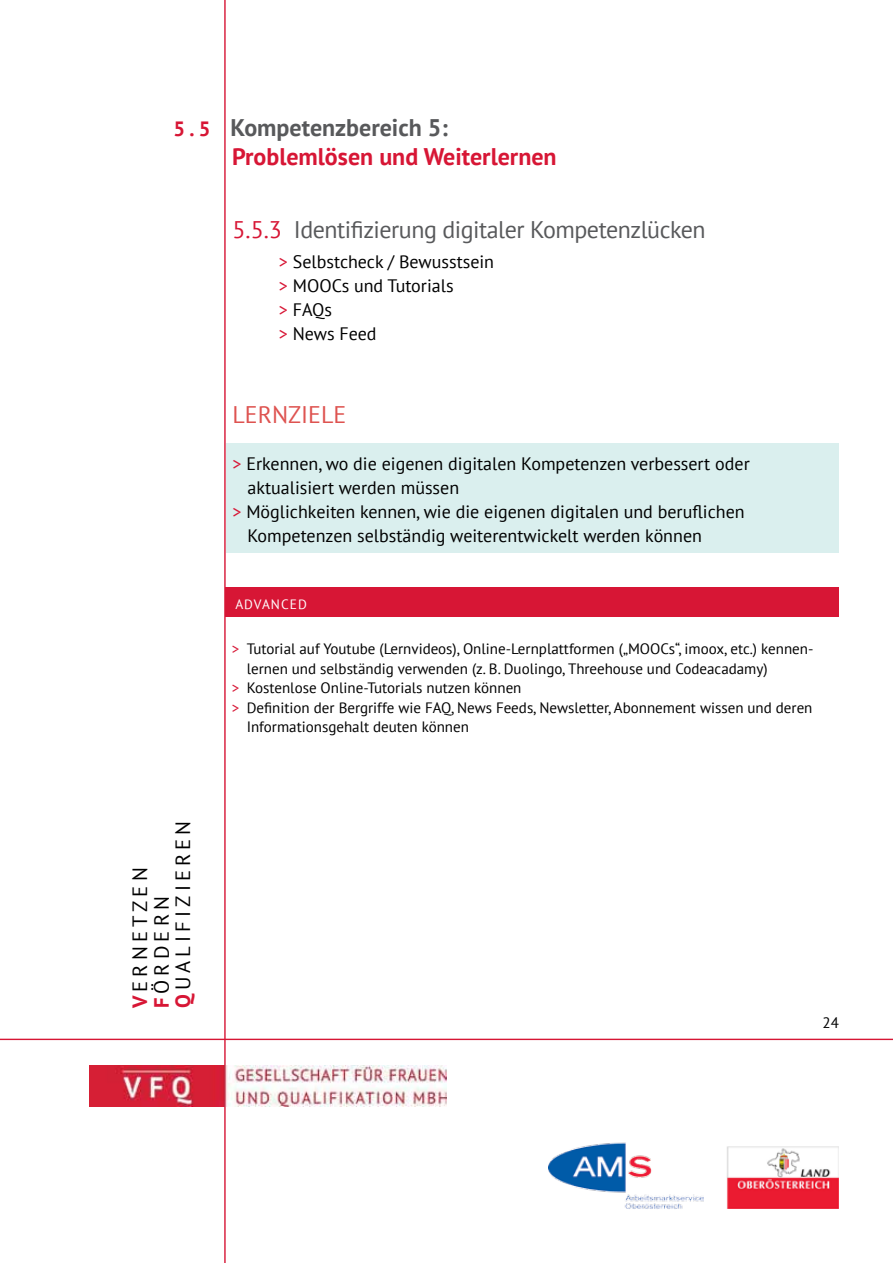
<style>
.page{position:relative;width:893px;height:1263px;background:#fff}
.page>*{position:absolute;margin:0;border:0;box-sizing:border-box;transform-origin:0 0}
.t1{font:700 24px/28.5px "PT Sans";color:#d71635}
.t2{font:24px "PT Sans";letter-spacing:-.02em;color:#58595b}
.t3{font:24px "PT Sans";color:#de5350}
.t4{font:20.7px/21.5px "PT Sans";letter-spacing:.2em;color:#000}
.t5{font:18px/24px "PT Sans";color:#000}
.t6{font:15px "PT Sans";color:#000}
.t7{font:13.5px "PT Sans";letter-spacing:.08em;color:#fff}
.s1{font-size:20.7px}
.s2{color:#58595b}
.s3{color:#d71635}
.s4{font-weight:700;color:#d71635}
</style>
<div class="page">
<hr style="left:0;top:1039px;width:893px;height:1px;background:#d71635">
<hr style="left:224px;top:0;width:2px;height:1263px;background:#d71635">
<img style="left:90px;top:1066px;width:356px;height:41px">
<img style="left:726px;top:1146px;width:113px;height:63px">
<img style="left:549px;top:1142px;width:155px;height:67px">
<div style="left:226px;top:443px;width:613px;height:110px;background:#daefee"></div>
<div style="left:225px;top:587px;width:614px;height:30px;background:#d71635"></div>
<h1 class="t1" style="left:232px;top:113px;width:326px;text-indent:-58px"><span class="s1">5 . 5</span> <span class="s2">Kompetenzbereich 5:<br></span>Problemlösen und Weiterlernen</h1>
<h1 class="t2" style="left:232px;top:214px;width:475px"><span class="s3">5.5.3</span> Identifizierung digitaler Kompetenzlücken</h1>
<p class="t5" style="left:279px;top:249px;width:217px"><span class="s3">&gt;</span> Selbstcheck / Bewusstsein <span class="s3">&gt;</span> MOOCs und Tutorials<br><span class="s3">&gt;</span> FAQs<br><span class="s3">&gt;</span> News Feed</p>
<h1 class="t3" style="left:232px;top:399px;width:115px">LERNZIELE</h1>
<p class="t5" style="left:232px;top:451px;width:519px"><span class="s3">&gt;</span> Erkennen, wo die eigenen digitalen Kompetenzen verbessert oder</p>
<p class="t5" style="left:247px;top:475px;width:213px">aktualisiert werden müssen</p>
<p class="t5" style="left:232px;top:499px;width:514px"><span class="s3">&gt;</span> Möglichkeiten kennen, wie die eigenen digitalen und beruflichen</p>
<p class="t5" style="left:247px;top:523px;width:456px">Kompetenzen selbständig weiterentwickelt werden können</p>
<p class="t7" style="left:235px;top:595px;width:73px">ADVANCED</p>
<p class="t6" style="left:232px;top:639px;width:583px"><span class="s3">&gt;</span> Tutorial auf Youtube (Lernvideos), Online-Lernplattformen („MOOCs“, imoox, etc.) kennen-</p>
<p class="t6" style="left:247px;top:659px;width:522px">lernen und selbständig verwenden (z. B. Duolingo, Threehouse und Codeacadamy)</p>
<p class="t6" style="left:232px;top:678px;width:291px"><span class="s3">&gt;</span> Kostenlose Online-Tutorials nutzen können</p>
<p class="t6" style="left:232px;top:698px;width:582px"><span class="s3">&gt;</span> Definition der Bergriffe wie FAQ, News Feeds, Newsletter, Abonnement wissen und deren</p>
<p class="t6" style="left:247px;top:717px;width:224px">Informationsgehalt deuten können</p>
<h2 class="t4" style="left:129px;top:1008px;width:189px;rotate:-90deg"><span class="s4">V</span>ERNETZEN<br><span class="s4">F</span>ÖRDERN<br><span class="s4">Q</span>UALIFIZIEREN</h2>
<p class="t6" style="left:823px;top:1013px;width:18px">24</p>
</div>
